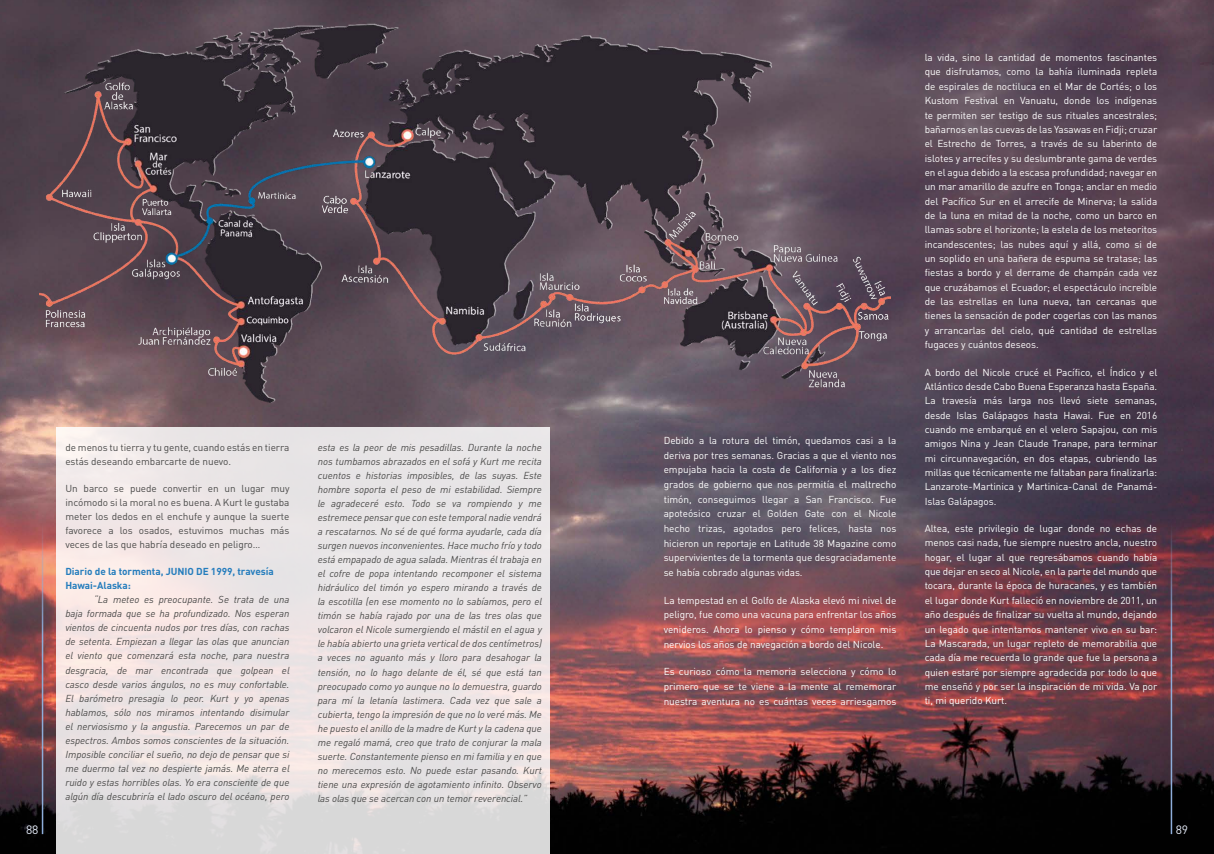
<style>
.page{position:relative;width:1214px;height:854px;background:#fff}
.page>*{position:absolute;margin:0;border:0;box-sizing:border-box;transform-origin:0 0}
.t1{font:12px "DIN Pro";color:#e4eaf7}
.t2{font:10px/14.3px "DIN Pro";letter-spacing:-.005em;color:#fff;text-align:justify}
.t3{font:italic 10px/14px "DIN Pro";letter-spacing:-.005em;color:#4a4a49;text-align:justify}
.t4{font:10px/14px "DIN Pro";letter-spacing:-.005em;color:#4a4a49}
.t5{font:700 10px/14px "DIN Pro";letter-spacing:-.005em;color:#257dbd}
</style>
<div class="page">
<img style="left:0;top:0;width:1213px;height:853px">
<svg style="left:57px;top:427px;width:493px;height:426px;background:#eae3e3"></svg>
<img style="left:40px;top:0;width:850px;height:420px">
<hr style="left:1170px;top:454px;width:1px;height:379px;background:#8eadd9">
<hr style="left:42px;top:454px;width:1px;height:379px;background:#8eadd9">
<p class="t4" style="left:65px;top:439px;width:225px">de menos tu tierra y tu gente, cuando estás en tierra estás deseando embarcarte de nuevo.</p>
<p class="t4" style="left:65px;top:480px;width:225px;text-align:justify">Un barco se puede convertir en un lugar muy incómodo si la moral no es buena. A Kurt le gustaba meter los dedos en el enchufe y aunque la suerte favorece a los osados, estuvimos muchas más veces de las que habría deseado en peligro…</p>
<p class="t5" style="left:65px;top:563px;width:210px">Diario de la tormenta, JUNIO DE 1999, travesía<br>Hawai-Alaska:</p>
<p class="t3" style="left:65px;top:591px;width:225px;text-indent:28px">“La meteo es preocupante. Se trata de una baja formada que se ha profundizado. Nos esperan vientos de cincuenta nudos por tres días, con rachas de setenta. Empiezan a llegar las olas que anuncian el viento que comenzará esta noche, para nuestra desgracia, de mar encontrada que golpean el casco desde varios ángulos, no es muy confortable.<br>El barómetro presagia lo peor. Kurt y yo apenas hablamos, sólo nos miramos intentando disimular el nerviosismo y la angustia. Parecemos un par de espectros. Ambos somos conscientes de la situación.<br>Imposible conciliar el sueño, no dejo de pensar que si me duermo tal vez no despierte jamás. Me aterra el ruido y estas horribles olas. Yo era consciente de que algún día descubriría el lado oscuro del océano, pero</p>
<p class="t3" style="left:318px;top:439px;width:225px">esta es la peor de mis pesadillas. Durante la noche nos tumbamos abrazados en el sofá y Kurt me recita cuentos e historias imposibles, de las suyas. Este hombre soporta el peso de mi estabilidad. Siempre le agradeceré esto. Todo se va rompiendo y me estremece pensar que con este temporal nadie vendrá a rescatarnos. No sé de qué forma ayudarle, cada día surgen nuevos inconvenientes. Hace mucho frío y todo está empapado de agua salada. Mientras él trabaja en el cofre de popa intentando recomponer el sistema hidráulico del timón yo espero mirando a través de la escotilla (en ese momento no lo sabíamos, pero el timón se había rajado por una de las tres olas que volcaron el Nicole sumergiendo el mástil en el agua y le había abierto una grieta vertical de dos centímetros) a veces no aguanto más y lloro para desahogar la tensión, no lo hago delante de él, sé que está tan preocupado como yo aunque no lo demuestra, guardo para mí la letanía lastimera. Cada vez que sale a cubierta, tengo la impresión de que no lo veré más. Me he puesto el anillo de la madre de Kurt y la cadena que me regaló mamá, creo que trato de conjurar la mala suerte. Constantemente pienso en mi familia y en que no merecemos esto. No puede estar pasando. Kurt tiene una expresión de agotamiento infinito. Observo las olas que se acercan con un temor reverencial.”</p>
<p class="t2" style="left:663px;top:432px;width:234px;line-height:14.6px">Debido a la rotura del timón, quedamos casi a la deriva por tres semanas. Gracias a que el viento nos empujaba hacia la costa de California y a los diez grados de gobierno que nos permitía el maltrecho timón, conseguimos llegar a San Francisco. Fue apoteósico cruzar el Golden Gate con el Nicole hecho trizas, agotados pero felices, hasta nos hicieron un reportaje en Latitude 38 Magazine como supervivientes de la tormenta que desgraciadamente se había cobrado algunas vidas.</p>
<p class="t2" style="left:663px;top:591px;width:234px;line-height:14.6px">La tempestad en el Golfo de Alaska elevó mi nivel de peligro, fue como una vacuna para enfrentar los años venideros. Ahora lo pienso y cómo templaron mis nervios los años de navegación a bordo del Nicole.</p>
<p class="t2" style="left:663px;top:663px;width:234px;line-height:14.6px">Es curioso cómo la memoria selecciona y cómo lo primero que se te viene a la mente al rememorar nuestra aventura no es cuántas veces arriesgamos</p>
<p class="t2" style="left:924px;top:49px;width:234px">la vida, sino la cantidad de momentos fascinantes que disfrutamos, como la bahía iluminada repleta de espirales de noctiluca en el Mar de Cortés; o los Kustom Festival en Vanuatu, donde los indígenas te permiten ser testigo de sus rituales ancestrales; bañarnos en las cuevas de las Yasawas en Fidji; cruzar el Estrecho de Torres, a través de su laberinto de islotes y arrecifes y su deslumbrante gama de verdes en el agua debido a la escasa profundidad; navegar en un mar amarillo de azufre en Tonga; anclar en medio del Pacífico Sur en el arrecife de Minerva; la salida de la luna en mitad de la noche, como un barco en llamas sobre el horizonte; la estela de los meteoritos incandescentes; las nubes aquí y allá, como si de un soplido en una bañera de espuma se tratase; las fiestas a bordo y el derrame de champán cada vez que cruzábamos el Ecuador; el espectáculo increíble de las estrellas en luna nueva, tan cercanas que tienes la sensación de poder cogerlas con las manos y arrancarlas del cielo, qué cantidad de estrellas fugaces y cuántos deseos.</p>
<p class="t2" style="left:924px;top:363px;width:234px">A bordo del Nicole crucé el Pacífico, el Índico y el Atlántico desde Cabo Buena Esperanza hasta España.<br>La travesía más larga nos llevó siete semanas, desde Islas Galápagos hasta Hawai. Fue en 2016 cuando me embarqué en el velero Sapajou, con mis amigos Nina y Jean Claude Tranape, para terminar mi circunnavegación, en dos etapas, cubriendo las millas que técnicamente me faltaban para finalizarla:<br>Lanzarote-Martinica y Martinica-Canal de Panamá-Islas Galápagos.</p>
<p class="t2" style="left:924px;top:520px;width:234px">Altea, este privilegio de lugar donde no echas de menos casi nada, fue siempre nuestro ancla, nuestro hogar, el lugar al que regresábamos cuando había que dejar en seco al Nicole, en la parte del mundo que tocara, durante la época de huracanes, y es también el lugar donde Kurt falleció en noviembre de 2011, un año después de finalizar su vuelta al mundo, dejando un legado que intentamos mantener vivo en su bar:<br>La Mascarada, un lugar repleto de memorabilia que cada día me recuerda lo grande que fue la persona a quien estaré por siempre agradecida por todo lo que me enseñó y por ser la inspiración de mi vida. Va por ti, mi querido Kurt.</p>
<p class="t1" style="left:26px;top:820px;width:14px">88</p>
<p class="t1" style="left:1175px;top:820px;width:14px">89</p>
</div>
